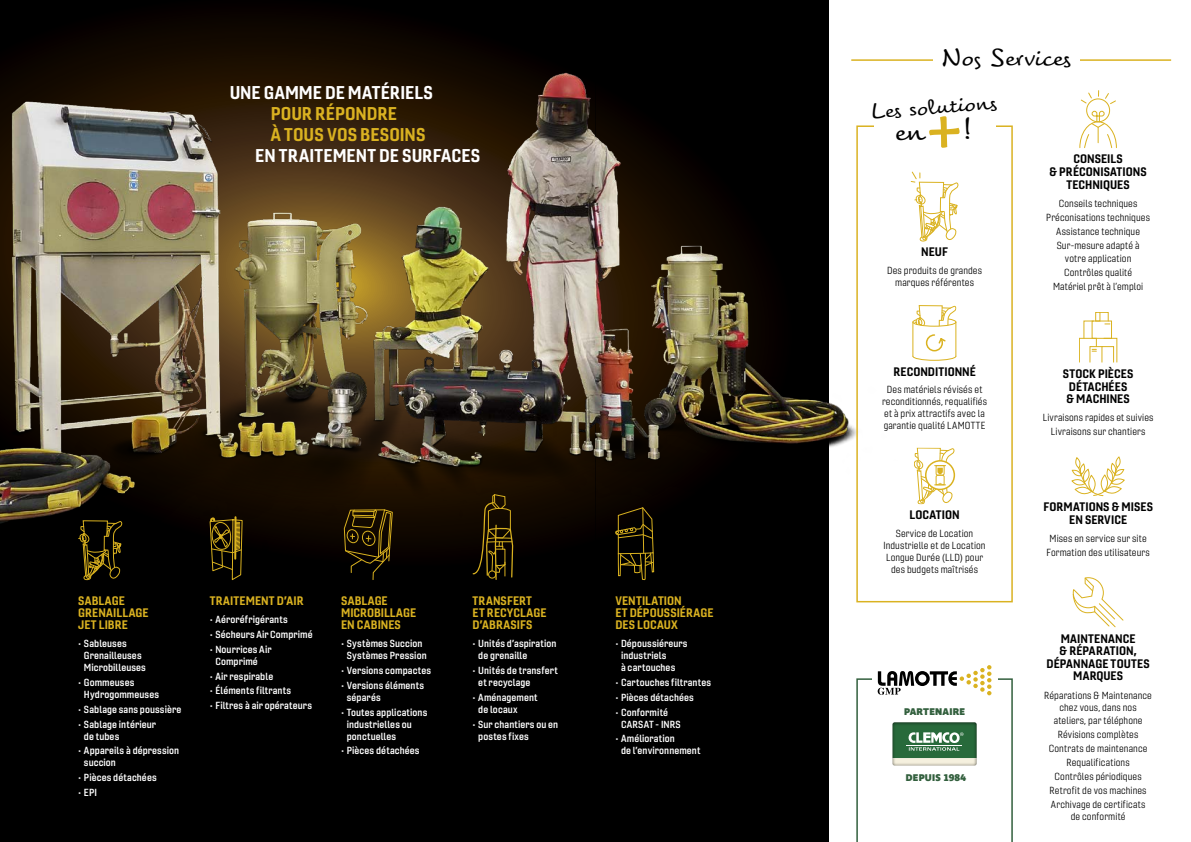
<style>
.page{position:relative;width:1191px;height:842px;background:#fff}
.page>*{position:absolute;margin:0;border:0;box-sizing:border-box;transform-origin:0 0}
.t1{font:23.5px "Tornac";color:#000}
.t2{font:21.4px "Tornac";color:#000}
.t3{font:18px "Gineso Nor Bol";letter-spacing:.005em;color:#fff}
.t4{font:18px/21.6px "Gineso Nor Bol";letter-spacing:.005em;color:#dab221}
.t5{font:12px/12.6px "Gineso Nor Bol";letter-spacing:.005em;color:#000;text-align:center}
.t6{font:12px/12px "Gineso Nor Bol";letter-spacing:.015em;color:#dab221}
.t7{font:10px/12px "Gineso Nor Dem";letter-spacing:.01em;color:#fff}
.t8{font:10px/14px "Gineso Nor Boo";letter-spacing:.015em;color:#000;text-align:center}
.t9{font:800 10px "Ingra";letter-spacing:.02em;color:#325f3d}
</style>
<div class="page">
<div style="left:0;top:0;width:595px;height:842px;background:#000"></div>
<img style="left:0;top:18px;width:595px;height:535px">
<svg style="left:78px;top:520px;width:44px;height:60px"></svg>
<svg style="left:472px;top:494px;width:41px;height:86px"></svg>
<svg style="left:344px;top:509px;width:49px;height:71px"></svg>
<svg style="left:210px;top:516px;width:32px;height:64px"></svg>
<div style="left:595px;top:0;width:234px;height:842px;background:#000"></div>
<img style="left:595px;top:108px;width:364px;height:464px">
<div style="left:1086px;top:99px;width:24px;height:23px;border:1px solid #dab220;border-radius:50%"></div>
<svg style="left:1080px;top:92px;width:12px;height:12px"></svg>
<svg style="left:1098px;top:91px;width:18px;height:14px"></svg>
<svg style="left:1079px;top:111px;width:38px;height:37px"></svg>
<svg style="left:1079px;top:312px;width:38px;height:51px"></svg>
<svg style="left:1071px;top:457px;width:53px;height:39px"></svg>
<svg style="left:1072px;top:577px;width:51px;height:50px"></svg>
<svg style="left:615px;top:507px;width:39px;height:73px"></svg>
<div style="left:856px;top:125px;width:156px;height:477px;border:2px solid #dab221"></div>
<div style="left:874px;top:92px;width:121px;height:67px;background:#fff"></div>
<svg style="left:910px;top:172px;width:48px;height:69px"></svg>
<svg style="left:912px;top:304px;width:44px;height:23px"></svg>
<hr style="left:955px;top:322px;width:1px;height:34px;background:#dab220">
<hr style="left:912px;top:322px;width:1px;height:34px;background:#dab220">
<svg style="left:912px;top:333px;width:44px;height:28px"></svg>
<div style="left:925px;top:460px;width:30px;height:30px;border:2px solid #dab220;border-radius:50%"></div>
<svg style="left:914px;top:448px;width:40px;height:56px"></svg>
<hr style="left:851px;top:59px;width:320px;height:2px;background:#dab221">
<div style="left:933px;top:49px;width:146px;height:31px;background:#fff"></div>
<svg style="left:856px;top:665px;width:156px;height:177px"></svg>
<p class="t1" style="left:941px;top:42px;width:131px">Nos Services</p>
<p class="t3" style="left:230px;top:81px;width:205px">UNE GAMME DE MATÉRIELS</p>
<p class="t4" style="left:271px;top:102px;width:156px">POUR RÉPONDRE<br>À TOUS VOS BESOINS</p>
<p class="t2" style="left:869px;top:98px;width:129px;rotate:-5deg">Les solutions</p>
<p class="t3" style="left:255px;top:144px;width:226px">EN TRAITEMENT DE SURFACES</p>
<p class="t5" style="left:921px;top:245px;width:28px">NEUF</p>
<p class="t8" style="left:887px;top:264px;width:97px;line-height:12px">Des produits de grandes marques référentes</p>
<p class="t5" style="left:1049px;top:153px;width:99px">CONSEILS<br>&amp; PRÉCONISATIONS<br>TECHNIQUES</p>
<p class="t8" style="left:1046px;top:196px;width:105px">Conseils techniques<br>Préconisations techniques<br>Assistance technique<br>Sur-mesure adapté à</p>
<p class="t8" style="left:1053px;top:251px;width:92px">votre application<br>Contrôles qualité<br>Matériel prêt à l’emploi</p>
<p class="t6" style="left:78px;top:595px;width:72px">SABLAGE<br>GRENAILLAGE<br>JET LIBRE</p>
<p class="t7" style="left:84px;top:637px;width:63px;text-indent:-6px">• Sableuses<br>Grenailleuses<br>Microbilleuses</p>
<p class="t7" style="left:84px;top:676px;width:77px;text-indent:-6px">• Gommeuses<br>Hydrogommeuses</p>
<p class="t7" style="left:78px;top:703px;width:105px">• Sablage sans poussière</p>
<p class="t7" style="left:84px;top:718px;width:73px;text-indent:-6px">• Sablage intérieur de tubes</p>
<p class="t7" style="left:84px;top:745px;width:97px;text-indent:-6px">• Appareils à dépression succion</p>
<p class="t7" style="left:78px;top:772px;width:80px">• Pièces détachées</p>
<p class="t7" style="left:78px;top:786px;width:20px">• EPI</p>
<p class="t6" style="left:210px;top:595px;width:95px">TRAITEMENT D’AIR</p>
<p class="t7" style="left:210px;top:613px;width:79px">• Aéroréfrigérants</p>
<p class="t7" style="left:210px;top:628px;width:105px">• Sécheurs Air Comprimé</p>
<p class="t7" style="left:215px;top:643px;width:58px;text-indent:-6px">• Nourrices Air<br>Comprimé</p>
<p class="t7" style="left:210px;top:670px;width:65px">• Air respirable</p>
<p class="t7" style="left:210px;top:685px;width:83px">• Éléments filtrants</p>
<p class="t7" style="left:210px;top:700px;width:104px">• Filtres à air opérateurs</p>
<p class="t6" style="left:341px;top:595px;width:76px">SABLAGE<br>MICROBILLAGE<br>EN CABINES</p>
<p class="t7" style="left:341px;top:637px;width:87px;text-align:center">• Systèmes Succion<br>Systèmes Pression</p>
<p class="t7" style="left:341px;top:664px;width:91px">• Versions compactes</p>
<p class="t7" style="left:347px;top:679px;width:79px;text-indent:-6px">• Versions éléments séparés</p>
<p class="t7" style="left:347px;top:706px;width:82px;text-indent:-6px">• Toutes applications industrielles ou ponctuelles</p>
<p class="t7" style="left:341px;top:745px;width:80px">• Pièces détachées</p>
<p class="t6" style="left:472px;top:595px;width:75px">TRANSFERT<br>ET RECYCLAGE<br>D’ABRASIFS</p>
<p class="t7" style="left:478px;top:637px;width:80px;text-indent:-6px">• Unités d’aspiration de grenaille</p>
<p class="t7" style="left:478px;top:664px;width:81px;text-indent:-6px">• Unités de transfert et recyclage</p>
<p class="t7" style="left:478px;top:691px;width:61px;text-indent:-6px">• Aménagement de locaux</p>
<p class="t7" style="left:478px;top:718px;width:81px;text-indent:-6px">• Sur chantiers ou en postes fixes</p>
<p class="t6" style="left:615px;top:595px;width:100px">VENTILATION<br>ET DÉPOUSSIÉRAGE<br>DES LOCAUX</p>
<p class="t7" style="left:621px;top:637px;width:68px;text-indent:-6px">• Dépoussiéreurs industriels<br>à cartouches</p>
<p class="t7" style="left:615px;top:676px;width:97px">• Cartouches filtrantes</p>
<p class="t7" style="left:615px;top:691px;width:80px">• Pièces détachées</p>
<p class="t7" style="left:621px;top:706px;width:61px;text-indent:-6px">• Conformité<br>CARSAT - INRS</p>
<p class="t7" style="left:621px;top:733px;width:81px;text-indent:-6px">• Amélioration<br>de l’environnement</p>
<p class="t5" style="left:893px;top:365px;width:84px">RECONDITIONNÉ</p>
<p class="t8" style="left:882px;top:384px;width:107px;line-height:12px">Des matériels révisés et reconditionnés, requalifiés et à prix attractifs avec la garantie qualité LAMOTTE</p>
<p class="t5" style="left:909px;top:508px;width:52px">LOCATION</p>
<p class="t8" style="left:883px;top:527px;width:104px;line-height:12px">Service de Location<br>Industrielle et de Location<br>Longue Durée (LLD) pour des budgets maîtrisés</p>
<p class="t9" style="left:904px;top:705px;width:63px">PARTENAIRE</p>
<p class="t9" style="left:905px;top:771px;width:62px">DEPUIS 1984</p>
<p class="t5" style="left:1063px;top:367px;width:72px;text-align:left">STOCK PIÈCES<br>DÉTACHÉES<br>&amp; MACHINES</p>
<p class="t8" style="left:1042px;top:411px;width:112px">Livraisons rapides et suivies<br>Livraisons sur chantiers</p>
<p class="t5" style="left:1043px;top:501px;width:111px">FORMATIONS &amp; MISES<br>EN SERVICE</p>
<p class="t8" style="left:1046px;top:532px;width:105px">Mises en service sur site<br>Formation des utilisateurs</p>
<p class="t5" style="left:1046px;top:632px;width:105px">MAINTENANCE<br>&amp; RÉPARATION,<br>DÉPANNAGE TOUTES<br>MARQUES</p>
<p class="t8" style="left:1044px;top:689px;width:109px;line-height:12.6px">Réparations &amp; Maintenance chez vous, dans nos ateliers, par téléphone</p>
<p class="t8" style="left:1048px;top:727px;width:100px">Révisions complètes<br>Contrats de maintenance<br>Requalifications<br>Contrôles périodiques<br>Retrofit de vos machines<br>Archivage de certificats</p>
<p class="t8" style="left:1070px;top:810px;width:56px">de conformité</p>
</div>
